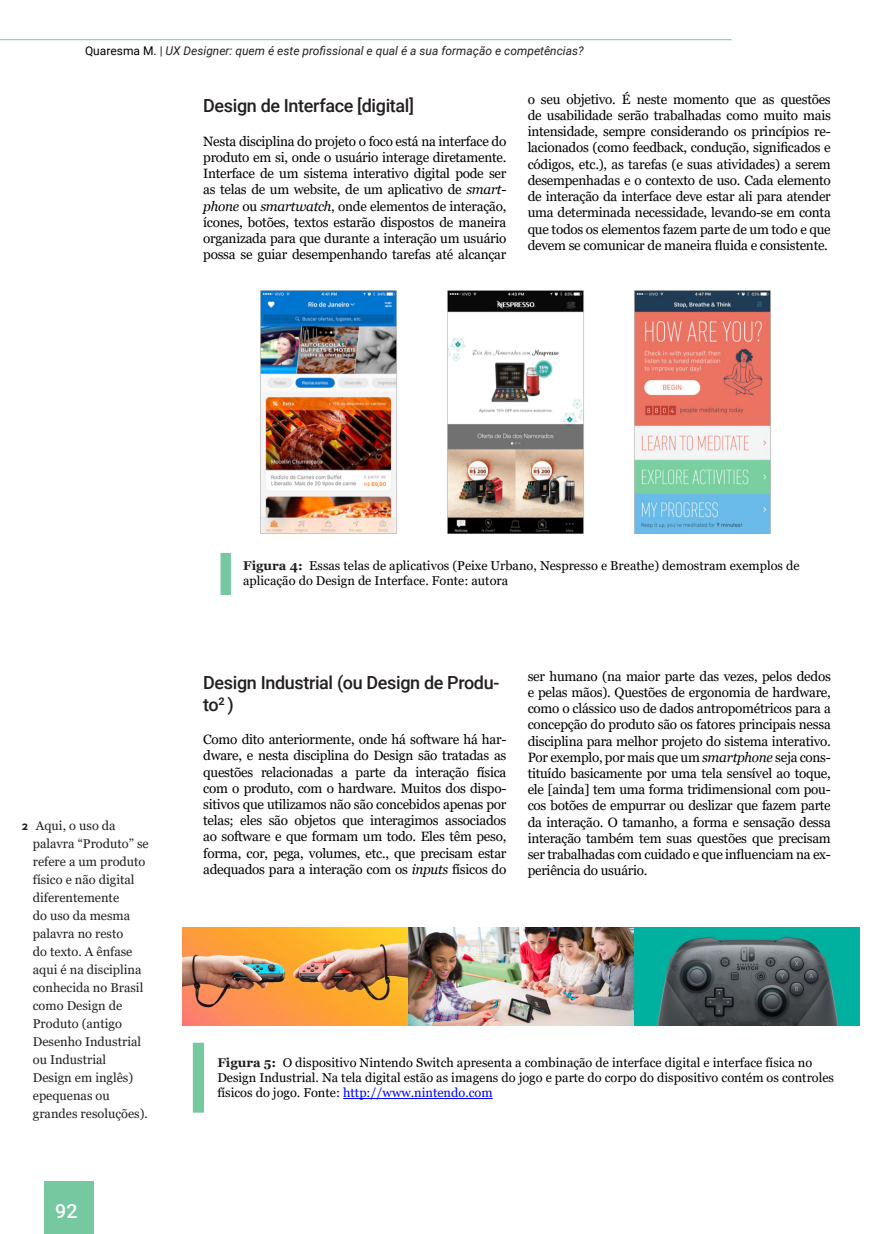
<style>
.page{position:relative;width:893px;height:1234px;background:#fff}
.page>*{position:absolute;margin:0;border:0;box-sizing:border-box;transform-origin:0 0}
.t1{font:500 19.5px "Roboto";color:#fff}
.t2{font:500 18px/21.6px "Roboto";letter-spacing:-.02em;color:#231f20}
.t3{font:13.5px/16.2px "Georgia";letter-spacing:-.02em;color:#000;text-align:justify}
.t4{font:12.75px/15.3px "Georgia";color:#000}
.t5{font:12.75px/18px "Georgia";color:#231f20}
.t6{font:italic 12px "Roboto";color:#231f20}
.s1{font-style:normal;color:#000}
.s2{font-style:normal}
.s3{font-style:italic}
.s4{font-family:"Gandhi Sans";font-weight:700}
.s5{font-weight:700;color:#231f20}
.s6{color:#00f}
</style>
<div class="page">
<img style="left:260px;top:290px;width:511px;height:243px">
<div style="left:221px;top:553px;width:10px;height:42px;background:#76c8a1;border:2px solid #76c8a1"></div>
<img style="left:182px;top:927px;width:677px;height:97px">
<hr style="left:343px;top:1097px;width:150px;height:1px;background:#00f">
<div style="left:193px;top:1042px;width:11px;height:70px;background:#76c8a1"></div>
<div style="left:45px;top:1181px;width:49px;height:52px;background:#76c8a1"></div>
<hr style="left:0;top:39px;width:731px;height:1px;background:#76c8a1">
<p class="t6" style="left:85px;top:42px;width:500px"><span class="s1">Quaresma M.</span> <span class="s2">|</span> UX Designer: quem é este profissional e qual é a sua formação e competências?</p>
<h2 class="t2" style="left:203px;top:95px;width:212px">Design de Interface [digital]</h2>
<p class="t3" style="left:203px;top:133px;width:305px">Nesta disciplina do projeto o foco está na interface do produto em si, onde o usuário interage diretamente.<br>Interface de um sistema interativo digital pode ser as telas de um website, de um aplicativo de <span class="s3">smart&shy;phone</span> ou <span class="s3">smartwatch</span>, onde elementos de interação, ícones, botões, textos estarão dispostos de maneira organizada para que durante a interação um usuário possa se guiar desempenhando tarefas até alcançar</p>
<p class="t3" style="left:528px;top:91px;width:305px">o seu objetivo. É neste momento que as questões de usabilidade serão trabalhadas como muito mais intensidade, sempre considerando os princípios re&shy;lacionados (como feedback, condução, significados e códigos, etc.), as tarefas (e suas atividades) a serem desempenhadas e o contexto de uso. Cada elemento de interação da interface deve estar ali para atender uma determinada necessidade, levando-se em conta que todos os elementos fazem parte de um todo e que devem se comunicar de maneira fluida e consistente.</p>
<p class="t5" style="left:33px;top:816px;width:117px;text-indent:-11px"><span class="s4">2</span> Aqui, o uso da palavra “Produto” se refere a um produto físico e não digital diferentemente<br>do uso da mesma palavra no resto<br>do texto. A ênfase aqui é na disciplina conhecida no Brasil como Design de<br>Produto (antigo<br>Desenho Industrial ou Industrial<br>Design em inglês) epequenas ou grandes resoluções).</p>
<h1 class="t1" style="left:55px;top:1197px;width:24px">92</h1>
<p class="t4" style="left:243px;top:557px;width:558px"><span class="s5">Figura 4:</span> Essas telas de aplicativos (Peixe Urbano, Nespresso e Breathe) demostram exemplos de aplicação do Design de Interface. Fonte: autora</p>
<h2 class="t2" style="left:203px;top:671px;width:298px">Design Industrial (ou Design de Produ&shy;to<sup>2</sup> )</h2>
<p class="t3" style="left:203px;top:731px;width:305px">Como dito anteriormente, onde há software há har&shy;dware, e nesta disciplina do Design são tratadas as questões relacionadas a parte da interação física com o produto, com o hardware. Muitos dos dispo&shy;sitivos que utilizamos não são concebidos apenas por telas; eles são objetos que interagimos associados ao software e que formam um todo. Eles têm peso, forma, cor, pega, volumes, etc., que precisam estar adequados para a interação com os <span class="s3">inputs</span> físicos do</p>
<p class="t3" style="left:528px;top:668px;width:305px">ser humano (na maior parte das vezes, pelos dedos e pelas mãos). Questões de ergonomia de hardware, como o clássico uso de dados antropométricos para a concepção do produto são os fatores principais nessa disciplina para melhor projeto do sistema interativo.<br>Por exemplo, por mais que um <span class="s3">smartphone</span> seja cons&shy;tituído basicamente por uma tela sensível ao toque, ele [ainda] tem uma forma tridimensional com pou&shy;cos botões de empurrar ou deslizar que fazem parte da interação. O tamanho, a forma e sensação dessa interação também tem suas questões que precisam ser trabalhadas com cuidado e que influenciam na ex&shy;periência do usuário.</p>
<p class="t4" style="left:217px;top:1054px;width:618px"><span class="s5">Figura 5:</span> O dispositivo Nintendo Switch apresenta a combinação de interface digital e interface física no<br>Design Industrial. Na tela digital estão as imagens do jogo e parte do corpo do dispositivo contém os controles físicos do jogo. Fonte: <span class="s6">http://www.nintendo.com</span></p>
</div>
